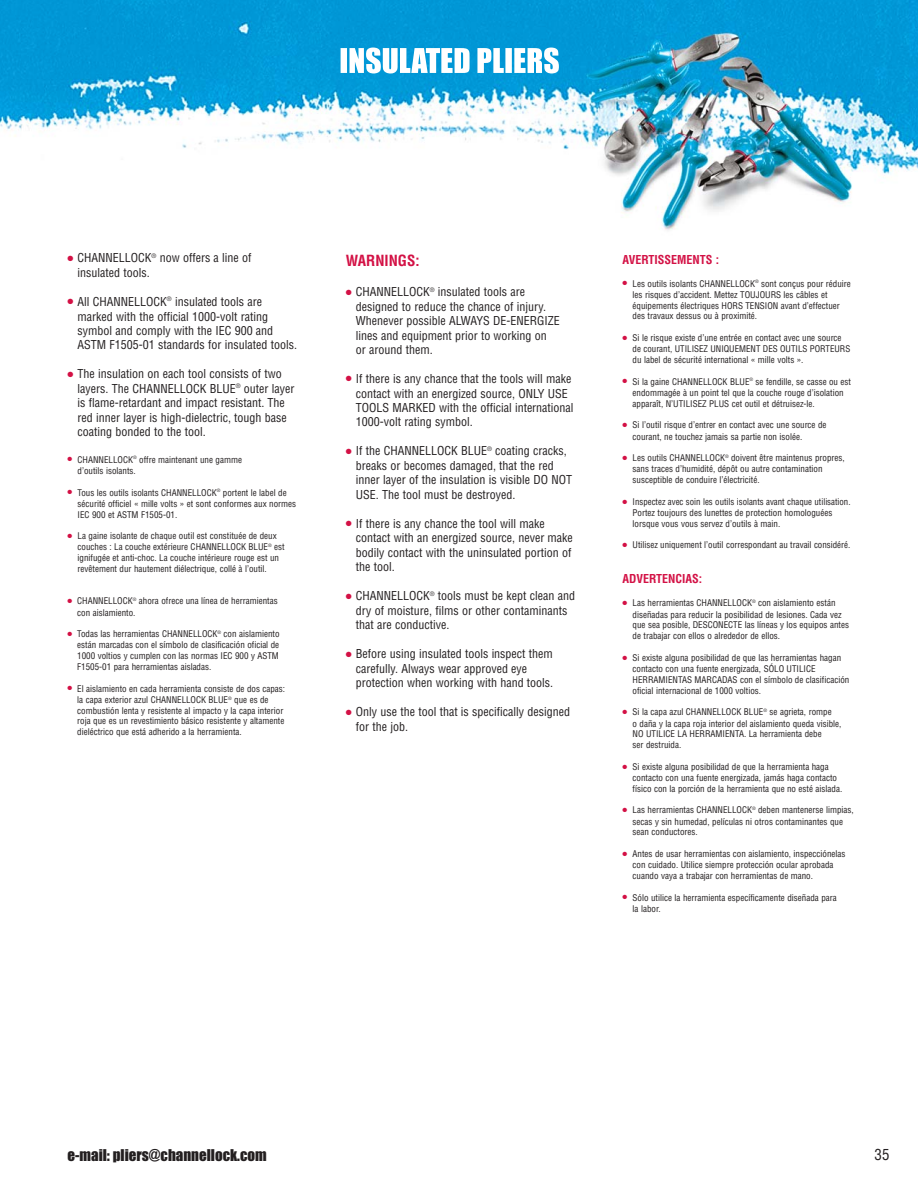
<style>
.page{position:relative;width:918px;height:1188px;background:#fff}
.page>*{position:absolute;margin:0;border:0;box-sizing:border-box;transform-origin:0 0}
.t1{font:15px "Impact";color:#231f20}
.t2{font:700 condensed 15px "Helvetica";color:#d31145}
.t3{font:condensed 15px "Helvetica";color:#231f20}
.t4{font:condensed 12px/14.5px "Helvetica";color:#231f20}
.t5{font:700 condensed 12px "Helvetica";color:#d31145}
.t6{font:condensed 9px/10.9px "Helvetica";color:#231f20}
.s1{color:#d31145}
</style>
<div class="page">
<img style="left:0;top:0;width:918px;height:230px">
<img style="left:341px;top:48px;width:218px;height:25px">
<p class="t4" style="left:78px;top:251px;width:175px;text-indent:-10px"><span class="s1">●</span> CHANNELLOCK<sup>®</sup> now offers a line of insulated tools.</p>
<p class="t4" style="left:78px;top:295px;width:221px;text-indent:-10px"><span class="s1">●</span> All CHANNELLOCK<sup>®</sup> insulated tools are marked with the official 1000-volt rating symbol and comply with the IEC 900 and ASTM F1505-01 standards for insulated tools.</p>
<p class="t4" style="left:78px;top:367px;width:218px;text-indent:-10px"><span class="s1">●</span> The insulation on each tool consists of two layers. The CHANNELLOCK BLUE<sup>®</sup> outer layer is flame-retardant and impact resistant. The red inner layer is high-dielectric, tough base coating bonded to the tool.</p>
<p class="t6" style="left:78px;top:455px;width:166px;text-indent:-10px"><span class="s1">●</span> CHANNELLOCK<sup>®</sup> offre maintenant une gamme d’outils isolants.</p>
<p class="t6" style="left:78px;top:488px;width:220px;text-indent:-10px"><span class="s1">●</span> Tous les outils isolants CHANNELLOCK<sup>®</sup> portent le label de sécurité officiel « mille volts » et sont conformes aux normes<br>IEC 900 et ASTM F1505-01.</p>
<p class="t6" style="left:78px;top:531px;width:209px;text-indent:-10px"><span class="s1">●</span> La gaine isolante de chaque outil est constituée de deux couches : La couche extérieure CHANNELLOCK BLUE<sup>®</sup> est ignifugée et anti-choc. La couche intérieure rouge est un revêtement dur hautement diélectrique, collé à l’outil.</p>
<p class="t6" style="left:77px;top:596px;width:202px;text-indent:-10px"><span class="s1">●</span> CHANNELLOCK<sup>®</sup> ahora ofrece una línea de herramientas con aislamiento.</p>
<p class="t6" style="left:77px;top:629px;width:204px;text-align:justify;text-indent:-10px"><span class="s1">●</span> Todas las herramientas CHANNELLOCK<sup>®</sup> con aislamiento están marcadas con el símbolo de clasificación oficial de 1000 voltios y cumplen con las normas IEC 900 y ASTM F1505-01 para herramientas aisladas.</p>
<p class="t6" style="left:77px;top:684px;width:209px;text-indent:-10px"><span class="s1">●</span> El aislamiento en cada herramienta consiste de dos capas: la capa exterior azul CHANNELLOCK BLUE<sup>®</sup> que es de combustión lenta y resistente al impacto y la capa interior roja que es un revestimiento básico resistente y altamente dieléctrico que está adherido a la herramienta.</p>
<p class="t2" style="left:346px;top:255px;width:75px">WARNINGS:</p>
<p class="t4" style="left:356px;top:285px;width:206px;text-indent:-10px"><span class="s1">●</span> CHANNELLOCK<sup>®</sup> insulated tools are designed to reduce the chance of injury.<br>Whenever possible ALWAYS DE-ENERGIZE lines and equipment prior to working on<br>or around them.</p>
<p class="t4" style="left:356px;top:372px;width:219px;text-indent:-10px"><span class="s1">●</span> If there is any chance that the tools will make contact with an energized source, ONLY USE TOOLS MARKED with the official international 1000-volt rating symbol.</p>
<p class="t4" style="left:356px;top:445px;width:218px;text-indent:-10px"><span class="s1">●</span> If the CHANNELLOCK BLUE<sup>®</sup> coating cracks, breaks or becomes damaged, that the red inner layer of the insulation is visible DO NOT USE. The tool must be destroyed.</p>
<p class="t4" style="left:356px;top:517px;width:219px;text-indent:-10px"><span class="s1">●</span> If there is any chance the tool will make contact with an energized source, never make bodily contact with the uninsulated portion of the tool.</p>
<p class="t4" style="left:356px;top:589px;width:221px;text-indent:-10px"><span class="s1">●</span> CHANNELLOCK<sup>®</sup> tools must be kept clean and dry of moisture, films or other contaminants that are conductive.</p>
<p class="t4" style="left:356px;top:647px;width:199px;text-indent:-10px"><span class="s1">●</span> Before using insulated tools inspect them carefully. Always wear approved eye protection when working with hand tools.</p>
<p class="t4" style="left:356px;top:705px;width:216px;text-indent:-10px"><span class="s1">●</span> Only use the tool that is specifically designed for the job.</p>
<p class="t5" style="left:623px;top:255px;width:98px">AVERTISSEMENTS :</p>
<p class="t6" style="left:633px;top:279px;width:220px;text-indent:-10px"><span class="s1">●</span> Les outils isolants CHANNELLOCK<sup>®</sup> sont conçus pour réduire les risques d’accident. Mettez TOUJOURS les câbles et équipements électriques HORS TENSION avant d’effectuer des travaux dessus ou à proximité.</p>
<p class="t6" style="left:633px;top:333px;width:219px;text-indent:-10px"><span class="s1">●</span> Si le risque existe d’une entrée en contact avec une source de courant, UTILISEZ UNIQUEMENT DES OUTILS PORTEURS du label de sécurité international « mille volts ».</p>
<p class="t6" style="left:633px;top:377px;width:220px;text-indent:-10px"><span class="s1">●</span> Si la gaine CHANNELLOCK BLUE<sup>®</sup> se fendille, se casse ou est endommagée à un point tel que la couche rouge d’isolation apparaît, N’UTILISEZ PLUS cet outil et détruisez-le.</p>
<p class="t6" style="left:633px;top:420px;width:195px;text-indent:-10px"><span class="s1">●</span> Si l’outil risque d’entrer en contact avec une source de courant, ne touchez jamais sa partie non isolée.</p>
<p class="t6" style="left:633px;top:453px;width:214px;text-indent:-10px"><span class="s1">●</span> Les outils CHANNELLOCK<sup>®</sup> doivent être maintenus propres, sans traces d’humidité, dépôt ou autre contamination susceptible de conduire l’électricité.</p>
<p class="t6" style="left:633px;top:497px;width:219px;text-indent:-10px"><span class="s1">●</span> Inspectez avec soin les outils isolants avant chaque utilisation.<br>Portez toujours des lunettes de protection homologuées lorsque vous vous servez d’outils à main.</p>
<p class="t6" style="left:622px;top:540px;width:229px"><span class="s1">●</span> Utilisez uniquement l’outil correspondant au travail considéré.</p>
<p class="t5" style="left:622px;top:574px;width:81px">ADVERTENCIAS:</p>
<p class="t6" style="left:633px;top:598px;width:218px;text-indent:-10px"><span class="s1">●</span> Las herramientas CHANNELLOCK<sup>®</sup> con aislamiento están diseñadas para reducir la posibilidad de lesiones. Cada vez que sea posible, DESCONECTE las líneas y los equipos antes de trabajar con ellos o alrededor de ellos.</p>
<p class="t6" style="left:633px;top:653px;width:218px;text-indent:-10px"><span class="s1">●</span> Si existe alguna posibilidad de que las herramientas hagan contacto con una fuente energizada, SÓLO UTILICE HERRAMIENTAS MARCADAS con el símbolo de clasificación oficial internacional de 1000 voltios.</p>
<p class="t6" style="left:633px;top:707px;width:210px;text-indent:-10px"><span class="s1">●</span> Si la capa azul CHANNELLOCK BLUE<sup>®</sup> se agrieta, rompe<br>o daña y la capa roja interior del aislamiento queda visible, NO UTILICE LA HERRAMIENTA. La herramienta debe<br>ser destruida.</p>
<p class="t6" style="left:633px;top:762px;width:211px;text-indent:-10px"><span class="s1">●</span> Si existe alguna posibilidad de que la herramienta haga contacto con una fuente energizada, jamás haga contacto físico con la porción de la herramienta que no esté aislada.</p>
<p class="t6" style="left:633px;top:805px;width:223px;text-indent:-10px"><span class="s1">●</span> Las herramientas CHANNELLOCK<sup>®</sup> deben mantenerse limpias, secas y sin humedad, películas ni otros contaminantes que sean conductores.</p>
<p class="t6" style="left:633px;top:849px;width:214px;text-indent:-10px"><span class="s1">●</span> Antes de usar herramientas con aislamiento, inspecciónelas con cuidado. Utilice siempre protección ocular aprobada cuando vaya a trabajar con herramientas de mano.</p>
<p class="t6" style="left:633px;top:892px;width:206px;text-indent:-10px"><span class="s1">●</span> Sólo utilice la herramienta específicamente diseñada para la labor.</p>
<p class="t1" style="left:68px;top:1150px;width:201px">e-mail: pliers@channellock.com</p>
<p class="t3" style="left:874px;top:1149px;width:16px">35</p>
</div>
